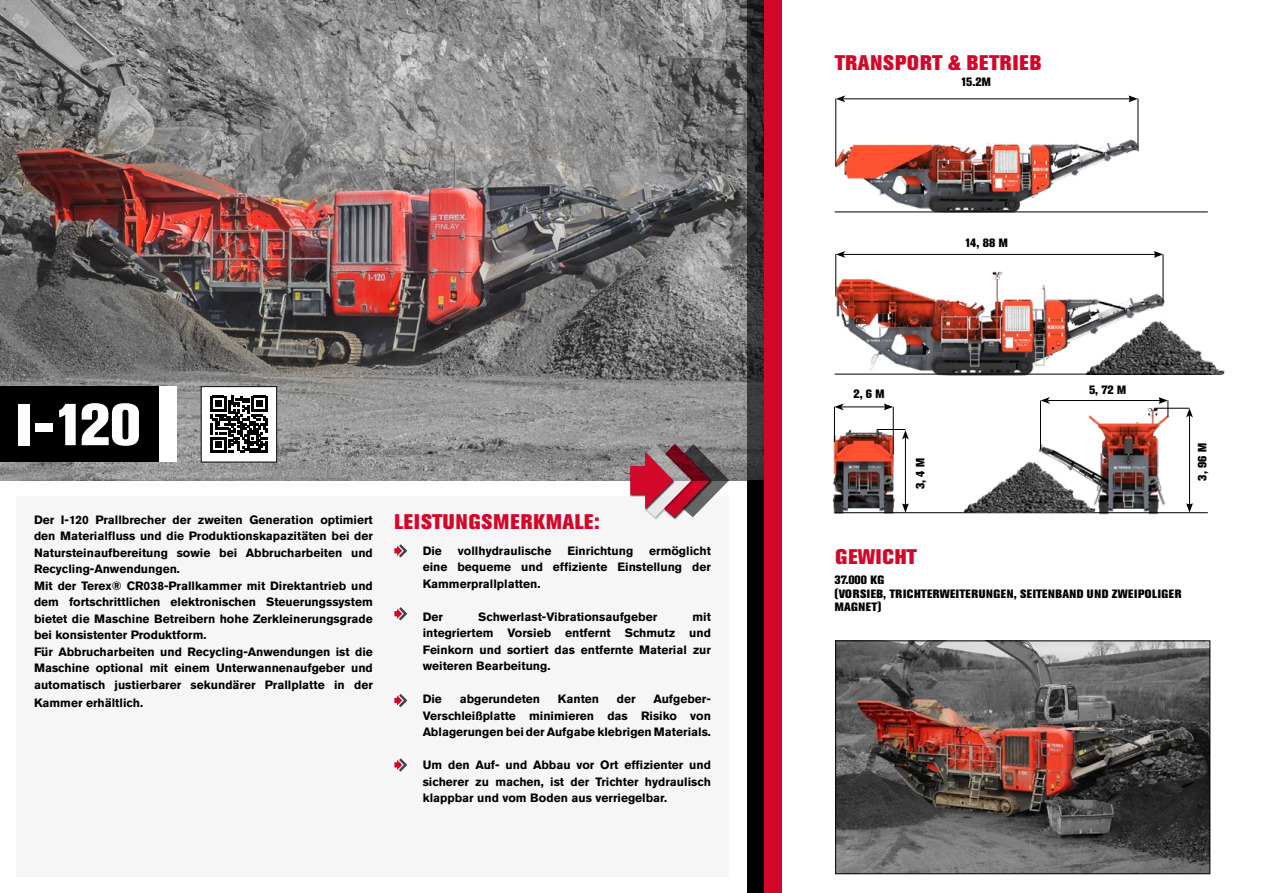
<style>
.page{position:relative;width:1263px;height:893px;background:#fff}
.page>*{position:absolute;margin:0;border:0;box-sizing:border-box;transform-origin:0 0}
.t1{font:800 58.5px "Akzidenz Grotesk Pro";color:#fff}
.t2{font:800 21px "Akzidenz Grotesk Pro";letter-spacing:.04em;color:#d3072a}
.t3{font:700 12px/16.5px "Akzidenz Grotesk Pro";color:#000;text-align:justify}
.t4{font:800 12px/13.5px "Akzidenz Grotesk Pro";letter-spacing:.05em;color:#000}
</style>
<div class="page">
<div style="left:17px;top:496px;width:712px;height:381px;background:#f6f6f6"></div>
<img style="left:0;top:0;width:747px;height:480px">
<img style="left:834px;top:121px;width:306px;height:92px">
<img style="left:1003px;top:407px;width:205px;height:108px">
<img style="left:832px;top:425px;width:122px;height:89px">
<img style="left:834px;top:251px;width:331px;height:125px">
<img style="left:1083px;top:319px;width:142px;height:55px">
<img style="left:837px;top:643px;width:371px;height:229px">
<div style="left:835px;top:641px;width:375px;height:233px;border:1px solid #000"></div>
<hr style="left:835px;top:212px;width:373px;height:1px;background:#000">
<hr style="left:835px;top:374px;width:373px;height:1px;background:#000">
<hr style="left:835px;top:512px;width:373px;height:1px;background:#000">
<hr style="left:1138px;top:99px;width:1px;height:52px;background:#000">
<hr style="left:843px;top:98px;width:288px;height:1px;background:#000">
<svg style="left:836px;top:95px;width:9px;height:7px"></svg>
<svg style="left:1128px;top:95px;width:10px;height:7px"></svg>
<hr style="left:835px;top:99px;width:1px;height:68px;background:#000">
<hr style="left:1163px;top:254px;width:1px;height:49px;background:#000">
<hr style="left:843px;top:254px;width:313px;height:1px;background:#000">
<svg style="left:836px;top:251px;width:9px;height:7px"></svg>
<svg style="left:1154px;top:251px;width:9px;height:7px"></svg>
<hr style="left:835px;top:254px;width:1px;height:43px;background:#000">
<hr style="left:834px;top:407px;width:1px;height:35px;background:#000">
<hr style="left:893px;top:407px;width:1px;height:47px;background:#000">
<hr style="left:1040px;top:400px;width:1px;height:50px;background:#000">
<hr style="left:841px;top:407px;width:45px;height:1px;background:#000">
<svg style="left:834px;top:403px;width:10px;height:7px"></svg>
<svg style="left:884px;top:403px;width:9px;height:7px"></svg>
<hr style="left:905px;top:437px;width:1px;height:69px;background:#000">
<svg style="left:877px;top:429px;width:32px;height:11px"></svg>
<svg style="left:902px;top:503px;width:7px;height:10px"></svg>
<hr style="left:1047px;top:400px;width:114px;height:1px;background:#000">
<svg style="left:1040px;top:397px;width:10px;height:7px"></svg>
<svg style="left:1158px;top:397px;width:11px;height:20px"></svg>
<hr style="left:1154px;top:408px;width:35px;height:1px;background:#000">
<hr style="left:1189px;top:415px;width:1px;height:91px;background:#000">
<svg style="left:1186px;top:408px;width:7px;height:10px"></svg>
<svg style="left:1186px;top:503px;width:7px;height:10px"></svg>
<img style="left:961px;top:460px;width:152px;height:53px">
<svg style="left:747px;top:0;width:17px;height:480px;background:#2e2e2e"></svg>
<div style="left:747px;top:480px;width:17px;height:413px;background:#000"></div>
<div style="left:765px;top:0;width:17px;height:893px;background:#d3072a"></div>
<div style="left:201px;top:387px;width:76px;height:75px;background:#fff"></div>
<svg style="left:210px;top:396px;width:57px;height:57px"></svg>
<div style="left:201px;top:386px;width:76px;height:76px;border:1px solid #000"></div>
<div style="left:0;top:386px;width:173px;height:76px;background:#000"></div>
<div style="left:159px;top:386px;width:17px;height:76px;background:#fff"></div>
<svg style="left:394px;top:544px;width:13px;height:13px"></svg>
<svg style="left:394px;top:607px;width:13px;height:13px"></svg>
<svg style="left:394px;top:694px;width:13px;height:13px"></svg>
<svg style="left:394px;top:758px;width:13px;height:14px"></svg>
<div style="left:645px;top:444px;width:49px;height:76px;background:#000;opacity:.75"></div>
<svg style="left:630px;top:444px;width:99px;height:73px"></svg>
<h1 class="t1" style="left:16px;top:387px;width:126px">I-120</h1>
<p class="t3" style="left:34px;top:511px;width:340px;text-align:left">Der I-120 Prallbrecher der zweiten Generation optimiert den Materialfluss und die Produktionskapazitäten bei der Natursteinaufbereitung sowie bei Abbrucharbeiten und Recycling-Anwendungen.<br>Mit der Terex® CR038-Prallkammer mit Direktantrieb und dem fortschrittlichen elektronischen Steuerungssystem bietet die Maschine Betreibern hohe Zerkleinerungsgrade bei konsistenter Produktform.<br>Für Abbrucharbeiten und Recycling-Anwendungen ist die Maschine optional mit einem Unterwannenaufgeber und automatisch justierbarer sekundärer Prallplatte in der</p>
<p class="t3" style="left:34px;top:694px;width:110px">Kammer erhältlich.</p>
<h2 class="t2" style="left:395px;top:508px;width:207px">LEISTUNGSMERKMALE:</h2>
<p class="t3" style="left:423px;top:542px;width:290px;text-indent:226px">ermöglicht eine bequeme und effiziente Einstellung der Kammerprallplatten.</p>
<p class="t3" style="left:423px;top:608px;width:22px">Der</p>
<p class="t3" style="left:478px;top:608px;width:180px">Schwerlast-Vibrationsaufgeber</p>
<p class="t3" style="left:423px;top:542px;width:21px">Die</p>
<p class="t3" style="left:458px;top:542px;width:95px">vollhydraulische</p>
<p class="t3" style="left:567px;top:542px;width:67px">Einrichtung</p>
<p class="t3" style="left:423px;top:608px;width:290px;text-indent:270px">mit integriertem Vorsieb entfernt Schmutz und Feinkorn und sortiert das entfernte Material zur weiteren Bearbeitung.</p>
<p class="t3" style="left:423px;top:690px;width:21px">Die</p>
<p class="t3" style="left:460px;top:690px;width:82px">abgerundeten</p>
<p class="t3" style="left:558px;top:690px;width:43px">Kanten</p>
<p class="t3" style="left:617px;top:690px;width:20px">der</p>
<p class="t3" style="left:423px;top:690px;width:290px;text-indent:231px">Aufgeber-Verschleißplatte minimieren das Risiko von Ablagerungen bei der Aufgabe klebrigen Materials.</p>
<p class="t3" style="left:423px;top:756px;width:290px">Um den Auf- und Abbau vor Ort effizienter und sicherer zu machen, ist der Trichter hydraulisch klappbar und vom Boden aus verriegelbar.</p>
<h2 class="t2" style="left:835px;top:49px;width:208px">TRANSPORT &amp; BETRIEB</h2>
<p class="t4" style="left:961px;top:75px;width:31px">15.2M</p>
<p class="t4" style="left:965px;top:235px;width:44px">14, 88 M</p>
<p class="t4" style="left:853px;top:386px;width:33px">2, 6 M</p>
<p class="t4" style="left:913px;top:489px;width:33px;rotate:-90deg">3, 4 M</p>
<p class="t4" style="left:1089px;top:383px;width:39px">5, 72 M</p>
<p class="t4" style="left:1195px;top:481px;width:39px;rotate:-90deg">3, 96 M</p>
<h2 class="t2" style="left:836px;top:543px;width:83px">GEWICHT</h2>
<p class="t4" style="left:835px;top:573px;width:348px">37.000 KG<br>(VORSIEB, TRICHTERWEITERUNGEN, SEITENBAND UND ZWEIPOLIGER<br>MAGNET)</p>
</div>
